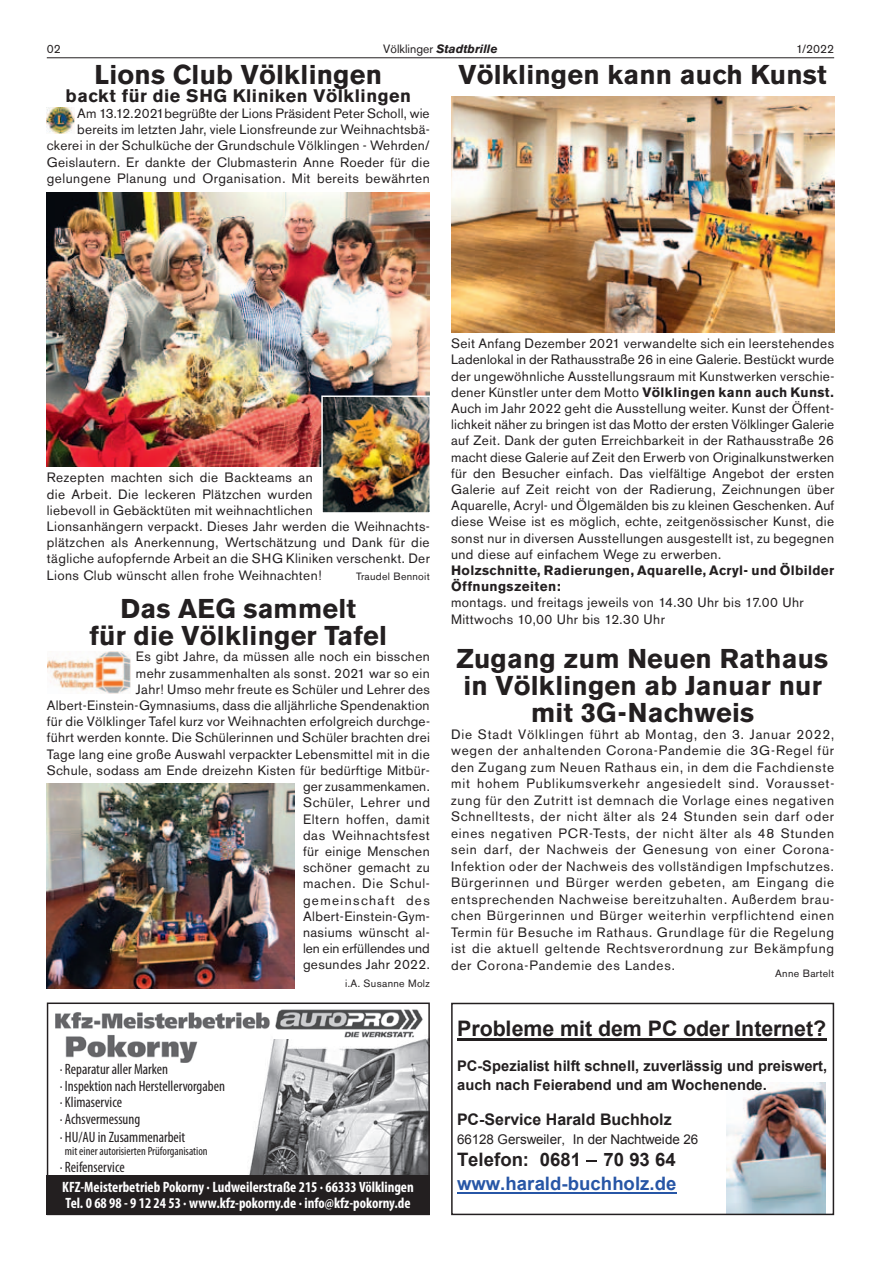
<style>
.page{position:relative;width:881px;height:1263px;background:#fff}
.page>*{position:absolute;margin:0;border:0;box-sizing:border-box;transform-origin:0 0}
.t1{font:700 27px/27px "Akzidenz Grotesk BQ";letter-spacing:.005em;color:#231f20;text-align:center}
.t2{font:700 21.45px "Arial";color:#231f20}
.t3{font:700 18.45px "Arial";color:#2756a6}
.t4{font:700 18.45px "Arial";letter-spacing:-.005em;color:#231f20}
.t5{font:700 18px "Akzidenz Grotesk BQ";letter-spacing:.025em;color:#231f20}
.t6{font:700 15.9px "Arial";color:#231f20}
.t7{font:condensed 15px/16.5px "Myriad Pro";color:#231f20}
.t8{font:700 condensed 15px/16.5px "Myriad Pro";color:#fff}
.t9{font:700 14.7px/19.2px "Arial";color:#231f20}
.t10{font:13.5px/16.2px "Akzidenz Grotesk BQ";letter-spacing:.025em;color:#231f20;text-align:right}
.t11{font:700 13.5px/16.2px "Akzidenz Grotesk BQ";letter-spacing:.025em;color:#231f20}
.t12{font:13.35px "Arial";letter-spacing:-.01em;color:#231f20}
.t13{font:condensed 12px "Myriad Pro";color:#231f20}
.t14{font:italic 700 12px "Akzidenz Grotesk BQ";color:#231f20}
.t15{font:12px "Akzidenz Grotesk BQ";color:#231f20}
.t16{font:10.5px "Akzidenz Grotesk BQ";letter-spacing:.025em;color:#231f20}
.s1{font-weight:400;font-style:normal}
.s2{font-weight:700}
</style>
<div class="page">
<hr style="left:47px;top:57px;width:786px;height:1px;background:#231f20">
<img style="left:247px;top:1038px;width:180px;height:138px">
<img style="left:55px;top:1012px;width:218px;height:51px">
<img style="left:275px;top:1009px;width:148px;height:29px">
<div style="left:47px;top:1176px;width:382px;height:39px;background:#231f20"></div>
<div style="left:47px;top:1002px;width:382px;height:213px;border:1px solid #231f20"></div>
<img style="left:47px;top:107px;width:28px;height:26px">
<img style="left:46px;top:192px;width:383px;height:274px">
<img style="left:324px;top:398px;width:104px;height:113px">
<div style="left:321px;top:395px;width:110px;height:119px;border:2px solid #fff"></div>
<img style="left:47px;top:783px;width:247px;height:205px">
<img style="left:47px;top:651px;width:83px;height:42px">
<img style="left:451px;top:96px;width:382px;height:236px">
<img style="left:726px;top:1083px;width:99px;height:129px">
<hr style="left:457px;top:1038px;width:369px;height:2px;background:#231f20">
<svg style="left:586px;top:1160px;width:10px;height:2px"></svg>
<hr style="left:457px;top:1192px;width:219px;height:2px;background:#2756a6">
<div style="left:451px;top:1003px;width:382px;height:212px;border:2px solid #231f20"></div>
<p class="t15" style="left:47px;top:41px;width:15px">02</p>
<p class="t14" style="left:383px;top:41px;width:116px"><span class="s1">Völklinger</span> Stadtbrille</p>
<p class="t15" style="left:796px;top:41px;width:39px">1/2022</p>
<h1 class="t1" style="left:94px;top:61px;width:289px">Lions Club Völklingen</h1>
<h3 class="t5" style="left:66px;top:85px;width:346px">backt für die SHG Kliniken Völklingen</h3>
<p class="t10" style="left:47px;top:105px;width:384px">Am 13.12.2021begrüßte der Lions Präsident Peter Scholl, wie bereits im letzten Jahr, viele Lionsfreunde zur Weihnachtsbä&shy;ckerei in der Schulküche der Grundschule Völklingen - Wehrden/ Geislautern. Er dankte der Clubmasterin Anne Roeder für die gelungene Planung und Organisation. Mit bereits bewährten</p>
<h1 class="t1" style="left:458px;top:61px;width:369px">Völklingen kann auch Kunst</h1>
<p class="t10" style="left:47px;top:470px;width:384px;text-align:left">Rezepten machten sich die Backteams an<br>die Arbeit. Die leckeren Plätzchen wurden<br>liebevoll in Gebäcktüten mit weihnachtlichen<br>Lionsanhängern verpackt. Dieses Jahr werden die Weihnachts&shy;plätzchen als Anerkennung, Wertschätzung und Dank für die tägliche aufopfernde Arbeit an die SHG Kliniken verschenkt. Der Lions Club wünscht allen frohe Weihnachten!</p>
<p class="t16" style="left:356px;top:570px;width:75px">Traudel Bennoit</p>
<h1 class="t1" style="left:89px;top:596px;width:299px">Das AEG sammelt<br>für die Völklinger Tafel</h1>
<p class="t10" style="left:47px;top:649px;width:384px">Es gibt Jahre, da müssen alle noch ein bisschen<br>mehr zusammenhalten als sonst. 2021 war so ein<br>Jahr! Umso mehr freute es Schüler und Lehrer des Albert-Einstein-Gymnasiums, dass die alljährliche Spendenaktion für die Völklinger Tafel kurz vor Weihnachten erfolgreich durchge&shy;führt werden konnte. Die Schülerinnen und Schüler brachten drei Tage lang eine große Auswahl verpackter Lebensmittel mit in die Schule, sodass am Ende dreizehn Kisten für bedürftige Mitbür&shy;ger zusammenkamen.<br>Schüler, Lehrer und<br>Eltern hoffen, damit<br>das Weihnachtsfest<br>für einige Menschen<br>schöner gemacht zu<br>machen. Die Schul-<br>gemeinschaft des<br>Albert-Einstein-Gym-<br>nasiums wünscht al-<br>len ein erfüllendes und<br>gesundes Jahr 2022.</p>
<p class="t16" style="left:345px;top:977px;width:86px">i.A. Susanne Molz</p>
<p class="t7" style="left:60px;top:1061px;width:167px">· Reparatur aller Marken<br>· Inspektion nach Herstellervorgaben · Klimaservice<br>· Achsvermessung</p>
<p class="t7" style="left:60px;top:1128px;width:127px">· HU/AU in Zusammenarbeit</p>
<p class="t13" style="left:65px;top:1144px;width:144px">mit einer autorisierten Prüforganisation</p>
<p class="t7" style="left:60px;top:1158px;width:66px">· Reifenservice</p>
<p class="t8" style="left:62px;top:1178px;width:353px">KFZ-Meisterbetrieb Pokorny · Ludweilerstraße 215 · 66333 Völklingen<br>Tel. 0 68 98 - 9 12 24 53 · www.kfz-pokorny.de · info@kfz-pokorny.de</p>
<p class="t10" style="left:451px;top:335px;width:384px;text-align:justify">Seit Anfang Dezember 2021 verwandelte sich ein leerstehendes Ladenlokal in der Rathausstraße 26 in eine Galerie. Bestückt wurde der ungewöhnliche Ausstellungsraum mit Kunstwerken verschie&shy;dener Künstler unter dem Motto <span class="s2">Völklingen kann auch Kunst.<br></span>Auch im Jahr 2022 geht die Ausstellung weiter. Kunst der Öffent&shy;lichkeit näher zu bringen ist das Motto der ersten Völklinger Galerie auf Zeit. Dank der guten Erreichbarkeit in der Rathausstraße 26 macht diese Galerie auf Zeit den Erwerb von Originalkunstwerken für den Besucher einfach. Das vielfältige Angebot der ersten Galerie auf Zeit reicht von der Radierung, Zeichnungen über Aquarelle, Acryl- und Ölgemälden bis zu kleinen Geschenken. Auf diese Weise ist es möglich, echte, zeitgenössischer Kunst, die sonst nur in diversen Ausstellungen ausgestellt ist, zu begegnen und diese auf einfachem Wege zu erwerben.</p>
<p class="t11" style="left:451px;top:562px;width:384px">Holzschnitte, Radierungen, Aquarelle, Acryl- und Ölbilder<br>Öffnungszeiten:</p>
<p class="t10" style="left:451px;top:595px;width:354px;text-align:left">montags. und freitags jeweils von 14.30 Uhr bis 17.00 Uhr<br>Mittwochs 10,00 Uhr bis 12.30 Uhr</p>
<h1 class="t1" style="left:457px;top:645px;width:372px">Zugang zum Neuen Rathaus in Völklingen ab Januar nur mit 3G-Nachweis</h1>
<p class="t10" style="left:451px;top:726px;width:384px;text-align:justify">Die Stadt Völklingen führt ab Montag, den 3. Januar 2022, wegen der anhaltenden Corona-Pandemie die 3G-Regel für den Zugang zum Neuen Rathaus ein, in dem die Fachdienste mit hohem Publikumsverkehr angesiedelt sind. Vorausset&shy;zung für den Zutritt ist demnach die Vorlage eines negativen Schnelltests, der nicht älter als 24 Stunden sein darf oder eines negativen PCR-Tests, der nicht älter als 48 Stunden sein darf, der Nachweis der Genesung von einer Corona-Infektion oder der Nachweis des vollständigen Impfschutzes.<br>Bürgerinnen und Bürger werden gebeten, am Eingang die entsprechenden Nachweise bereitzuhalten. Außerdem brau&shy;chen Bürgerinnen und Bürger weiterhin verpflichtend einen Termin für Besuche im Rathaus. Grundlage für die Regelung ist die aktuell geltende Rechtsverordnung zur Bekämpfung der Corona-Pandemie des Landes.</p>
<p class="t16" style="left:775px;top:967px;width:60px">Anne Bartelt</p>
<h2 class="t2" style="left:457px;top:1014px;width:370px">Probleme mit dem PC oder Internet?</h2>
<p class="t9" style="left:457px;top:1057px;width:371px">PC-Spezialist hilft schnell, zuverlässig und preiswert, auch nach Feierabend und am Wochenende.</p>
<p class="t6" style="left:457px;top:1108px;width:216px">PC-Service Harald Buchholz</p>
<p class="t12" style="left:457px;top:1130px;width:243px">66128 Gersweiler, In der Nachtweide 26</p>
<h3 class="t4" style="left:457px;top:1147px;width:220px">Telefon: 0681 70 93 64</h3>
<h3 class="t3" style="left:457px;top:1171px;width:221px">www.harald-buchholz.de</h3>
</div>
